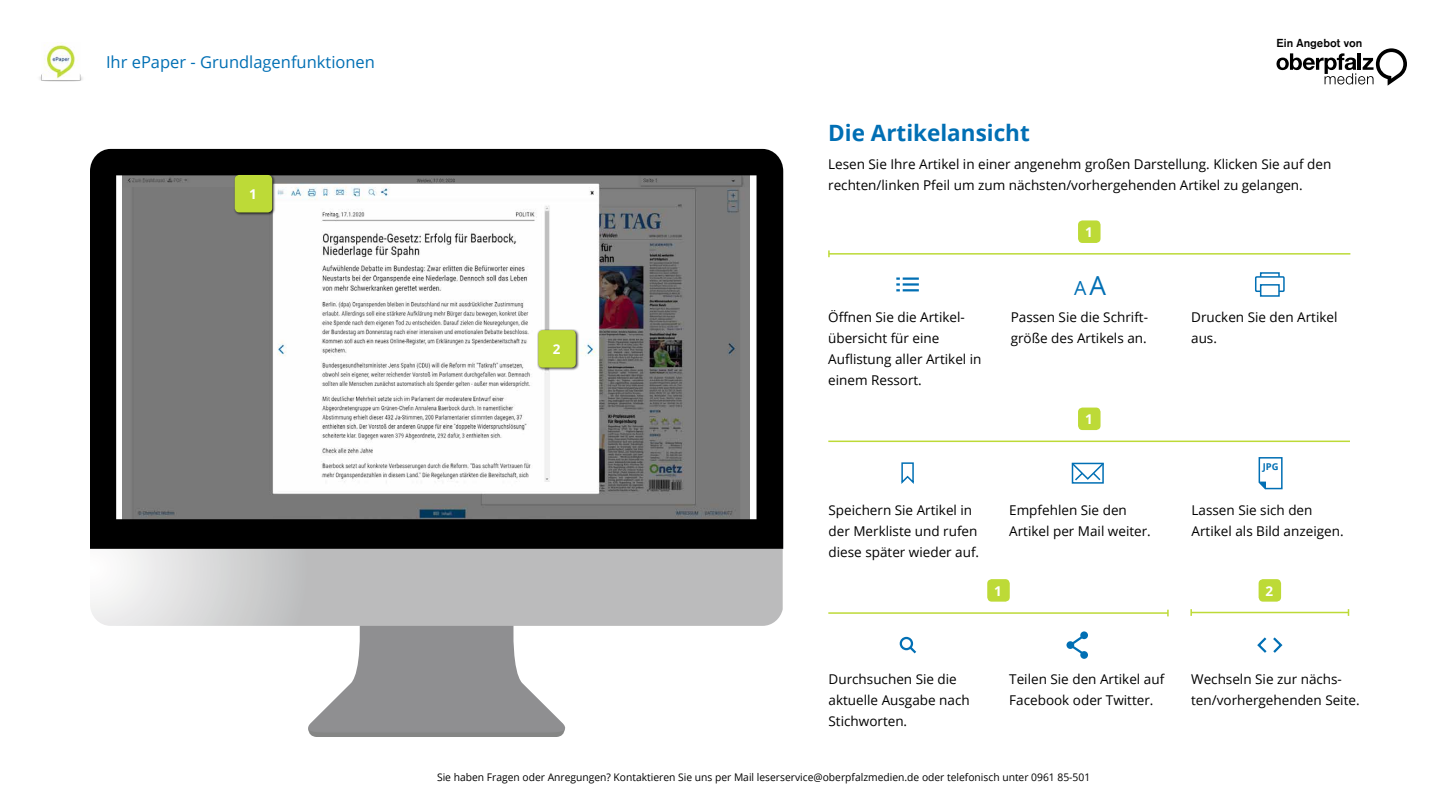
<style>
.page{position:relative;width:1440px;height:810px;background:#fff}
.page>*{position:absolute;margin:0;border:0;box-sizing:border-box;transform-origin:0 0}
.t1{font:700 22.5px "Open Sans";color:#016fb4}
.t2{font:19.5px "Open Sans";color:#016fb4}
.t3{font:16.5px "Open Sans";color:#016fb4}
.t4{font:13.5px/21px "Open Sans";color:#000}
.t5{font:700 13.5px "Open Sans";color:#fff}
.t6{font:600 12.15px "Ancona";color:#000}
.t7{font:10.5px "Open Sans";color:#000}
.t8{font:700 9.38px "Open Sans";color:#016fb4}
.s1{font-size:26.25px}
</style>
<div class="page">
<svg style="left:1277px;top:48px;width:130px;height:38px"></svg>
<img style="left:39px;top:42px;width:44px;height:40px">
<div style="left:1078px;top:220px;width:23px;height:23px;background:#bdda37;border-radius:4px"></div>
<hr style="left:829px;top:253px;width:521px;height:2px;background:#bdda37">
<svg style="left:828px;top:250px;width:2px;height:7px"></svg>
<svg style="left:896px;top:278px;width:23px;height:13px"></svg>
<div style="left:1260px;top:284px;width:20px;height:13px;border:2px solid #016fb4"></div>
<div style="left:1260px;top:272px;width:20px;height:5px;border:2px solid #016fb4"></div>
<div style="left:1255px;top:276px;width:30px;height:16px;border:2px solid #016fb4"></div>
<div style="left:1078px;top:408px;width:23px;height:22px;background:#bdda37;border-radius:4px"></div>
<hr style="left:828px;top:441px;width:522px;height:1px;background:#bdda37">
<svg style="left:901px;top:462px;width:13px;height:22px"></svg>
<div style="left:1072px;top:463px;width:32px;height:21px;border:2px solid #016fb4"></div>
<svg style="left:1071px;top:462px;width:33px;height:20px"></svg>
<svg style="left:1258px;top:457px;width:25px;height:33px"></svg>
<div style="left:987px;top:579px;width:23px;height:23px;background:#bdda37;border-radius:4px"></div>
<div style="left:1259px;top:579px;width:22px;height:23px;background:#bdda37;border-radius:4px"></div>
<hr style="left:828px;top:612px;width:340px;height:2px;background:#bdda37">
<hr style="left:1191px;top:612px;width:158px;height:1px;background:#bdda37">
<svg style="left:1190px;top:609px;width:2px;height:7px"></svg>
<svg style="left:1257px;top:637px;width:26px;height:16px"></svg>
<div style="left:900px;top:637px;width:13px;height:13px;border:2px solid #016fb4;border-radius:50%"></div>
<svg style="left:907px;top:644px;width:10px;height:10px"></svg>
<svg style="left:1072px;top:637px;width:15px;height:16px"></svg>
<div style="left:1080px;top:631px;width:8px;height:8px;background:#016fb4;border-radius:50%"></div>
<div style="left:1080px;top:651px;width:8px;height:8px;background:#016fb4;border-radius:50%"></div>
<div style="left:1066px;top:641px;width:8px;height:8px;background:#016fb4;border-radius:50%"></div>
<svg style="left:308px;top:626px;width:258px;height:111px"></svg>
<svg style="left:90px;top:549px;width:693px;height:77px;background:#c5c5c6"></svg>
<svg style="left:266px;top:149px;width:517px;height:400px"></svg>
<svg style="left:90px;top:149px;width:176px;height:400px;background:#5c5c5c"></svg>
<div style="left:233px;top:174px;width:43px;height:42px;background:#000;opacity:.8"></div>
<div style="left:235px;top:175px;width:37px;height:37px;background:#bdda37;border-radius:4px"></div>
<div style="left:537px;top:329px;width:43px;height:42px;background:#000;opacity:.8"></div>
<div style="left:538px;top:330px;width:38px;height:38px;background:#bdda37;border-radius:4px"></div>
<p class="t3" style="left:106px;top:51px;width:271px">Ihr ePaper - Grundlagenfunktionen</p>
<p class="t5" style="left:249px;top:184px;width:9px">1</p>
<p class="t6" style="left:1277px;top:36px;width:87px">Ein Angebot von</p>
<h1 class="t1" style="left:828px;top:117px;width:203px">Die Artikelansicht</h1>
<p class="t4" style="left:828px;top:154px;width:505px">Lesen Sie Ihre Artikel in einer angenehm großen Darstellung. Klicken Sie auf den rechten/linken Pfeil um zum nächsten/vorhergehenden Artikel zu gelangen.</p>
<p class="t5" style="left:1085px;top:222px;width:9px">1</p>
<p class="t5" style="left:553px;top:340px;width:9px">2</p>
<p class="t4" style="left:828px;top:306px;width:155px">Öffnen Sie die Artikel&shy;übersicht für eine<br>Auflistung aller Artikel in einem Ressort.</p>
<h2 class="t2" style="left:1074px;top:274px;width:33px">A<span class="s1">A</span></h2>
<p class="t4" style="left:1011px;top:306px;width:139px">Passen Sie die Schrift&shy;größe des Artikels an.</p>
<p class="t5" style="left:1085px;top:410px;width:9px">1</p>
<p class="t4" style="left:1191px;top:306px;width:148px">Drucken Sie den Artikel aus.</p>
<p class="t8" style="left:1263px;top:460px;width:17px">JPG</p>
<p class="t4" style="left:829px;top:499px;width:152px">Speichern Sie Artikel in der Merkliste und rufen diese später wieder auf.</p>
<p class="t4" style="left:1009px;top:499px;width:143px">Empfehlen Sie den<br>Artikel per Mail weiter.</p>
<p class="t4" style="left:1192px;top:499px;width:154px">Lassen Sie sich den<br>Artikel als Bild anzeigen.</p>
<p class="t5" style="left:994px;top:581px;width:9px">1</p>
<p class="t5" style="left:1266px;top:581px;width:9px">2</p>
<p class="t4" style="left:829px;top:668px;width:143px">Durchsuchen Sie die aktuelle Ausgabe nach<br>Stichworten.</p>
<p class="t4" style="left:1009px;top:668px;width:156px">Teilen Sie den Artikel auf<br>Facebook oder Twitter.</p>
<p class="t4" style="left:1191px;top:668px;width:170px">Wechseln Sie zur nächs&shy;ten/vorhergehenden Seite.</p>
<p class="t7" style="left:437px;top:770px;width:655px">Sie haben Fragen oder Anregungen? Kontaktieren Sie uns per Mail leserservice@oberpfalzmedien.de oder telefonisch unter 0961 85-501</p>
</div>
